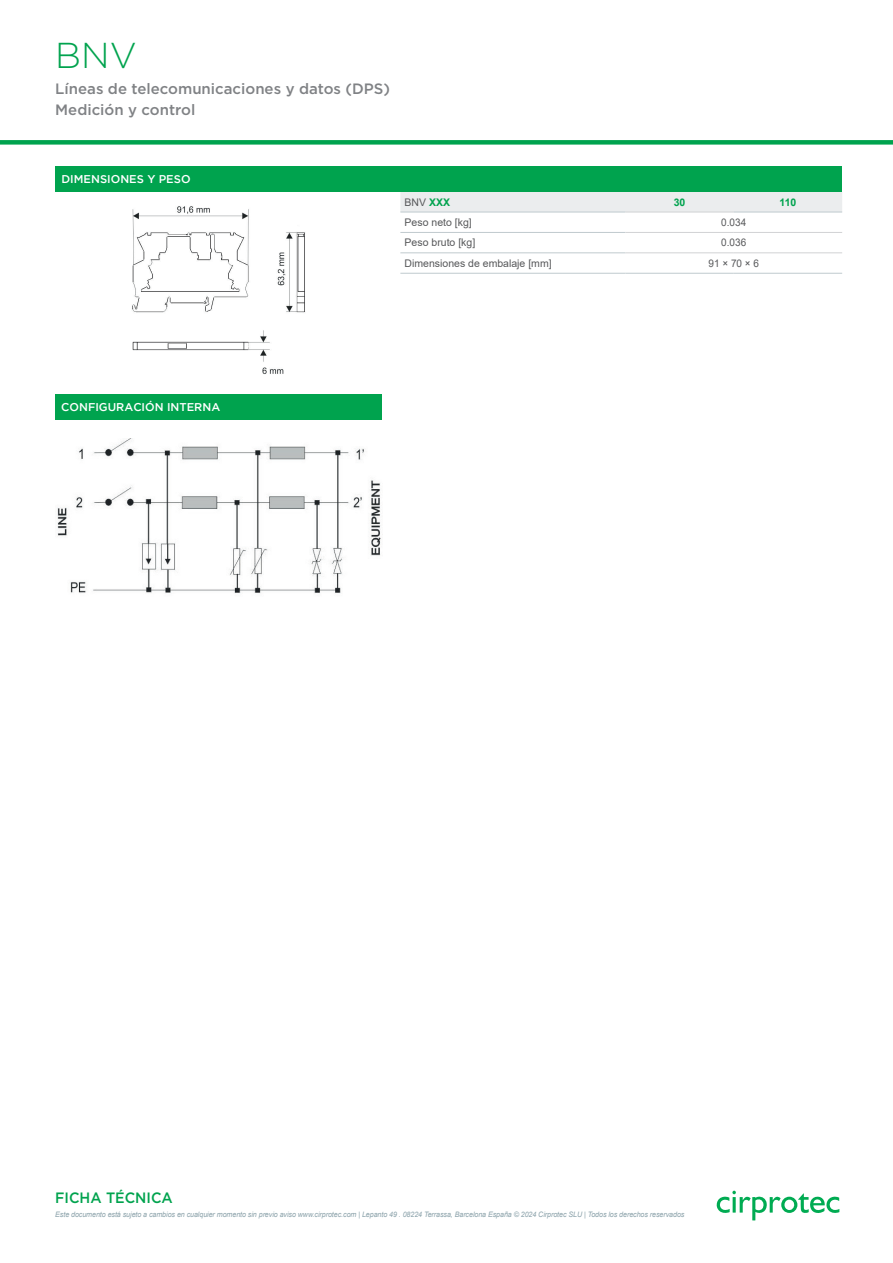
<style>
.page{position:relative;width:893px;height:1263px;background:#fff}
.page>*{position:absolute;margin:0;border:0;box-sizing:border-box;transform-origin:0 0}
.t1{font:300 36px "Gotham";color:#00a34e}
.t2{font:500 15px/21.3px "Gotham";color:#808285}
.t3{font:500 15px "Gotham";color:#00a34e;scale:.95 1}
.t4{font:500 11.25px "Gotham";color:#fff}
.t5{font:10.5px "Arial";color:#57585a}
.t6{font:10.5px "Arial";color:#57585a;scale:.95 1}
.t7{font:700 10.5px "Arial";color:#00a34e}
.t8{font:italic 7.5px "Arial";letter-spacing:-.01em;color:#8ba2aa;scale:.95 1}
.s1{font-weight:700;color:#00a34e}
</style>
<div class="page">
<img style="left:132px;top:206px;width:173px;height:168px">
<div style="left:400px;top:192px;width:442px;height:20px;background:#ebedee"></div>
<hr style="left:400px;top:212px;width:225px;height:1px;background:#c0cace">
<hr style="left:400px;top:232px;width:225px;height:1px;background:#c0cace">
<hr style="left:400px;top:252px;width:225px;height:1px;background:#c0cace">
<hr style="left:400px;top:273px;width:225px;height:1px;background:#c0cace">
<hr style="left:625px;top:212px;width:109px;height:1px;background:#d1d2d4">
<hr style="left:734px;top:212px;width:108px;height:1px;background:#c0cace">
<hr style="left:625px;top:232px;width:109px;height:1px;background:#d1d2d4">
<hr style="left:734px;top:232px;width:108px;height:1px;background:#d1d2d4">
<hr style="left:625px;top:252px;width:109px;height:1px;background:#d1d2d4">
<hr style="left:734px;top:252px;width:108px;height:1px;background:#d1d2d4">
<hr style="left:625px;top:273px;width:109px;height:1px;background:#c0cace">
<hr style="left:734px;top:273px;width:108px;height:1px;background:#c0cace">
<div style="left:55px;top:166px;width:787px;height:26px;background:#00a34e"></div>
<img style="left:57px;top:438px;width:324px;height:156px">
<div style="left:55px;top:394px;width:327px;height:26px;background:#00a34e"></div>
<div style="left:0;top:140px;width:893px;height:5px;background:#00a34e"></div>
<svg style="left:717px;top:1191px;width:122px;height:29px"></svg>
<h1 class="t1" style="left:55px;top:33px;width:83px">BNV</h1>
<h2 class="t2" style="left:55px;top:77px;width:336px">Líneas de telecomunicaciones y datos (DPS)<br>Medición y control</h2>
<h3 class="t4" style="left:61px;top:172px;width:131px">DIMENSIONES Y PESO</h3>
<h3 class="t4" style="left:61px;top:401px;width:160px">CONFIGURACIÓN INTERNA</h3>
<h3 class="t5" style="left:405px;top:195px;width:47px">BNV <span class="s1">XXX</span></h3>
<h3 class="t7" style="left:674px;top:195px;width:13px">30</h3>
<h3 class="t7" style="left:779px;top:195px;width:18px">110</h3>
<h3 class="t5" style="left:405px;top:215px;width:69px">Peso neto [kg]</h3>
<h3 class="t6" style="left:721px;top:215px;width:28px">0.034</h3>
<h3 class="t5" style="left:405px;top:236px;width:72px">Peso bruto [kg]</h3>
<h3 class="t6" style="left:721px;top:236px;width:28px">0.036</h3>
<h3 class="t5" style="left:405px;top:256px;width:149px">Dimensiones de embalaje [mm]</h3>
<h3 class="t6" style="left:708px;top:256px;width:55px">91 × 70 × 6</h3>
<h2 class="t3" style="left:55px;top:1187px;width:125px">FICHA TÉCNICA</h2>
<p class="t8" style="left:55px;top:1210px;width:664px">Este documento está sujeto a cambios en cualquier momento sin previo aviso www.cirprotec.com | Lepanto 49 . 08224 Terrassa, Barcelona España © 2024 Cirprotec SLU | Todos los derechos reservados</p>
</div>
